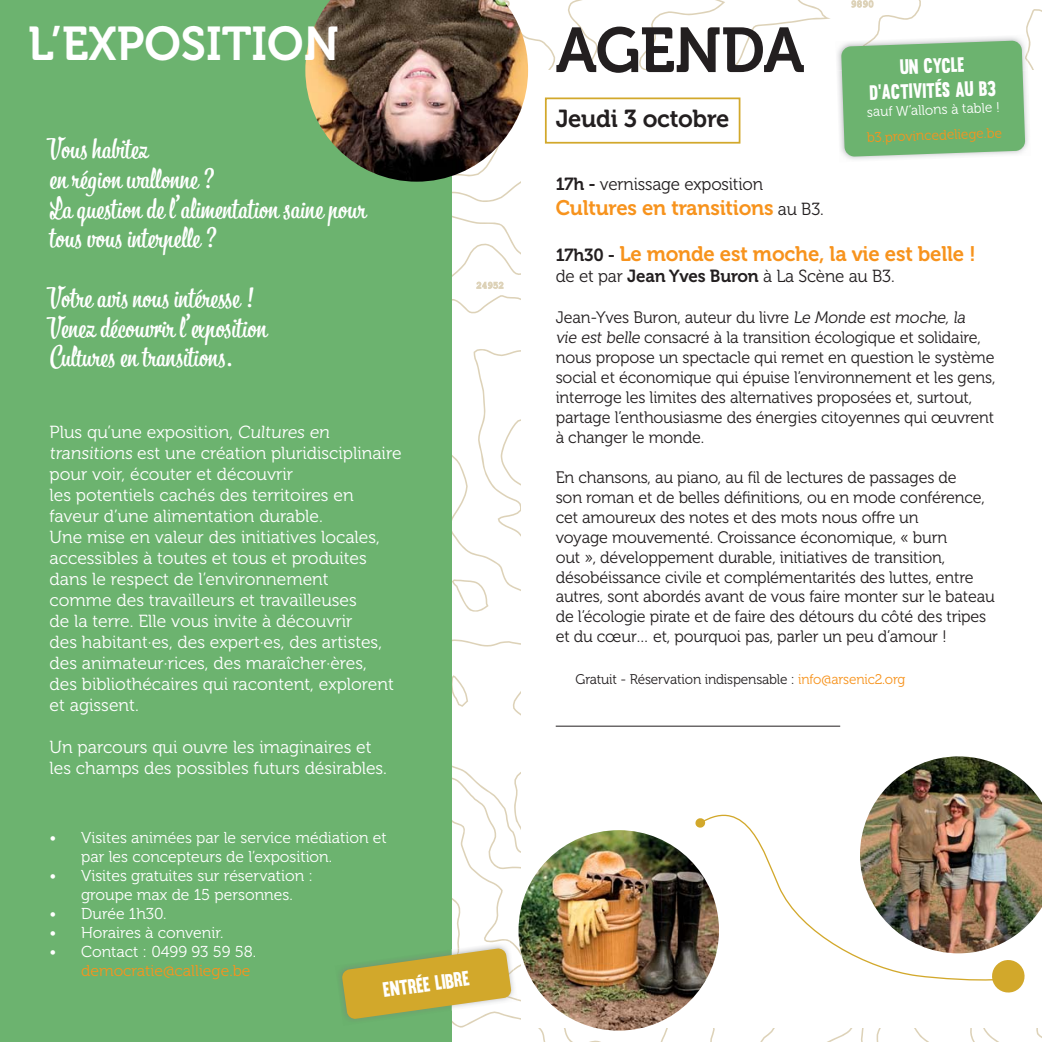
<style>
.page{position:relative;width:1042px;height:1042px;background:#fff}
.page>*{position:absolute;margin:0;border:0;box-sizing:border-box;transform-origin:0 0}
.t1{font:63px "Museo 700";letter-spacing:-.015em;color:#231f20}
.t2{font:47.25px "Museo 700";color:#fff}
.t3{font:28px/29.8px "Bistro Script";color:#fff}
.t4{font:24.5px "Museo 700";letter-spacing:-.01em;color:#231f20}
.t5{font:21px "Museo 700";letter-spacing:-.01em;color:#f7931d}
.t6{font:20.47px/24.7px "Muro";color:#fff;text-align:center;scale:.85 1}
.t7{font:17.5px/21px "Museo 300";color:#fff}
.t8{font:17.5px "Museo 300";letter-spacing:-.01em;color:#231f20}
.t9{font:16.62px/19.9px "Museo 300";letter-spacing:-.01em;color:#231f20}
.t10{font:15.75px/18.9px "Museo 300";color:#fff}
.t11{font:15.75px "Museo 300";color:#f7931d}
.t12{font:14px "Museo 300";letter-spacing:-.01em;color:#231f20}
.t13{font:14px "Museo 300";color:#f7931d}
.t14{font:14px "Museo 300";color:#fff}
.s1{font-family:"Museo 700"}
.s2{font-family:"Museo 300";font-size:17.5px;color:#231f20}
.s3{font-size:17.5px;color:#231f20}
.s4{color:#f7931d}
</style>
<div class="page">
<svg style="left:451px;top:182px;width:50px;height:611px"></svg>
<svg style="left:459px;top:277px;width:6px;height:6px"></svg>
<svg style="left:476px;top:282px;width:28px;height:7px"></svg>
<svg style="left:851px;top:0;width:22px;height:8px"></svg>
<div style="left:0;top:0;width:451px;height:1042px;background:#6cb36f"></div>
<div style="left:545px;top:97px;width:195px;height:47px;border:2px solid #d2a82b"></div>
<hr style="left:556px;top:726px;width:284px;height:1px;background:#231f20">
<img style="left:451px;top:941px;width:67px;height:60px">
<img style="left:468px;top:941px;width:50px;height:59px">
<svg style="left:342px;top:948px;width:169px;height:71px"></svg>
<img style="left:837px;top:35px;width:191px;height:35px">
<img style="left:849px;top:40px;width:24px;height:1px">
<img style="left:838px;top:70px;width:190px;height:90px">
<svg style="left:841px;top:41px;width:186px;height:116px;background:#76b778"></svg>
<img style="left:305px;top:0;width:223px;height:182px">
<img style="left:518px;top:830px;width:201px;height:200px;border-radius:50%">
<img style="left:882px;top:756px;width:160px;height:52px">
<svg style="left:861px;top:808px;width:181px;height:234px"></svg>
<img style="left:698px;top:793px;width:303px;height:188px">
<svg style="left:695px;top:817px;width:11px;height:11px"></svg>
<h2 class="t2" style="left:28px;top:26px;width:312px">L’EXPOSITION</h2>
<h3 class="t3" style="left:50px;top:135px;width:317px">Vous habitez<br>en région wallonne ?<br>La question de l’alimentation saine pour tous vous interpelle ?</h3>
<h3 class="t3" style="left:50px;top:284px;width:219px">Votre avis nous intéresse !<br>Venez découvrir l’exposition<br>Cultures en transitions.</h3>
<p class="t7" style="left:50px;top:423px;width:353px">Plus qu’une exposition, Cultures en transitions est une création pluridisciplinaire pour voir, écouter et découvrir<br>les potentiels cachés des territoires en faveur d’une alimentation durable.<br>Une mise en valeur des initiatives locales, accessibles à toutes et tous et produites dans le respect de l’environnement<br>comme des travailleurs et travailleuses<br>de la terre. Elle vous invite à découvrir<br>des habitant·es, des expert·es, des artistes, des animateur·rices, des maraîcher·ères,<br>des bibliothécaires qui racontent, explorent et agissent.</p>
<p class="t7" style="left:50px;top:738px;width:339px">Un parcours qui ouvre les imaginaires et les champs des possibles futurs désirables.</p>
<p class="t10" style="left:81px;top:830px;width:307px;text-indent:-31px">• Visites animées par le service médiation et par les concepteurs de l’exposition.</p>
<p class="t10" style="left:81px;top:868px;width:233px;text-indent:-31px">• Visites gratuites sur réservation : groupe max de 15 personnes.</p>
<p class="t10" style="left:50px;top:905px;width:118px">• Durée 1h30.</p>
<p class="t10" style="left:50px;top:924px;width:175px">• Horaires à convenir.</p>
<p class="t10" style="left:50px;top:943px;width:208px">• Contact : 0499 93 59 58.</p>
<p class="t11" style="left:81px;top:964px;width:171px">democratie@calliege.be</p>
<p class="t6" style="left:381px;top:978px;width:104px;rotate:-8deg">entrée libre</p>
<h1 class="t1" style="left:556px;top:27px;width:250px">AGENDA</h1>
<h3 class="t4" style="left:556px;top:109px;width:175px">Jeudi 3 octobre</h3>
<p class="t6" style="left:868px;top:56px;width:150px;rotate:-2deg">UN CYCLE<br>D’ACTIVITéS au B3</p>
<p class="t14" style="left:867px;top:106px;width:134px;rotate:-2deg">sauf W’allons à table !</p>
<p class="t13" style="left:866px;top:132px;width:137px;rotate:-2deg">b3.provincedeliege.be</p>
<p class="t8" style="left:556px;top:177px;width:209px"><span class="s1">17h -</span> vernissage exposition</p>
<p class="t5" style="left:556px;top:200px;width:270px">Cultures en transitions <span class="s2">au B3.</span></p>
<p class="t5" style="left:556px;top:246px;width:422px"><span class="s3">17h30 -</span> Le monde est moche, la vie est belle !</p>
<p class="t8" style="left:556px;top:269px;width:340px">de et par <span class="s1">Jean Yves Buron</span> à La Scène au B3.</p>
<p class="t9" style="left:556px;top:309px;width:441px">Jean-Yves Buron, auteur du livre Le Monde est moche, la<br>vie est belle consacré à la transition écologique et solidaire, nous propose un spectacle qui remet en question le système social et économique qui épuise l’environnement et les gens, interroge les limites des alternatives proposées et, surtout, partage l’enthousiasme des énergies citoyennes qui œuvrent à changer le monde.</p>
<p class="t9" style="left:556px;top:469px;width:440px">En chansons, au piano, au fil de lectures de passages de<br>son roman et de belles définitions, ou en mode conférence, cet amoureux des notes et des mots nous offre un<br>voyage mouvementé. Croissance économique, « burn<br>out », développement durable, initiatives de transition, désobéissance civile et complémentarités des luttes, entre autres, sont abordés avant de vous faire monter sur le bateau de l’écologie pirate et de faire des détours du côté des tripes et du cœur… et, pourquoi pas, parler un peu d’amour !</p>
<p class="t12" style="left:575px;top:674px;width:331px">Gratuit - Réservation indispensable : <span class="s4">info@arsenic2.org</span></p>
</div>
